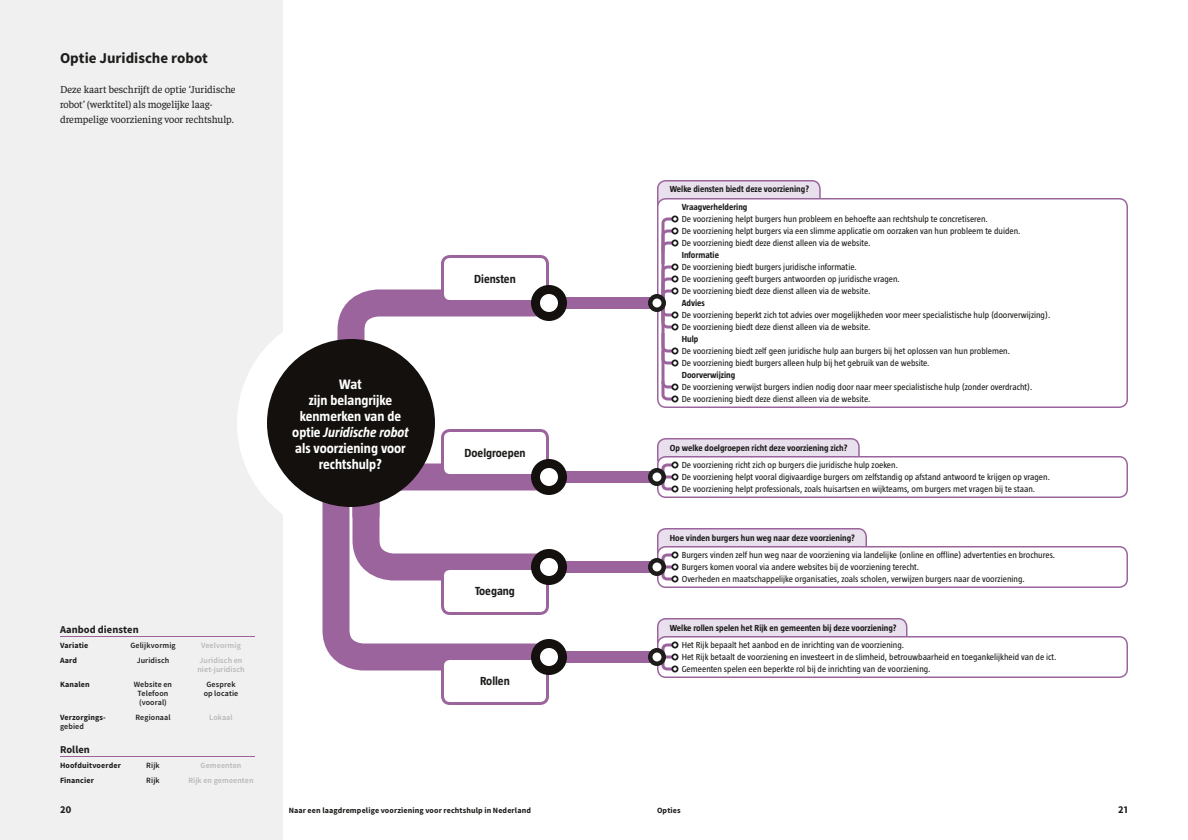
<style>
.page{position:relative;width:1188px;height:840px;background:#fff}
.page>*{position:absolute;margin:0;border:0;box-sizing:border-box;transform-origin:0 0}
.kopH2_15_15{font:700 15px "Source Sans Pro";color:#1d1d1b}
.t1{font:700 14px/16px "Taz";color:#fff;text-align:center}
.t2{font:700 12px "Taz";color:#1d1d1b}
.body_eerste_alinea{font:10.5px/15px "Faustina";letter-spacing:-.005em;color:#1d1d1b}
.tabelKop{font:700 10.5px "Source Sans Pro";letter-spacing:.005em;color:#1d1d1b}
.t3{font:9px/12px "Taz";color:#1d1d1b}
.t4{font:700 9px/17.6px "Taz";color:#1d1d1b}
.tabel{font:700 8px "Source Sans Pro";letter-spacing:.015em;color:#1d1d1b}
.tabel-2{font:600 8px "Source Sans Pro";letter-spacing:.015em;color:#1d1d1b}
.tabel-3{font:600 8px/9px "Source Sans Pro";letter-spacing:.01em;color:#b8b6b6}
.s1{font-style:italic}
.s2{font-weight:700}
.s3{font-weight:400}
</style>
<div class="page">
<div style="left:0;top:0;width:283px;height:840px;background:#f1f0f1"></div>
<div style="left:237px;top:309px;width:228px;height:228px;background:#fff;border-radius:50%"></div>
<svg style="left:326px;top:285px;width:240px;height:129px"></svg>
<svg style="left:309px;top:496px;width:257px;height:179px"></svg>
<div style="left:549px;top:651px;width:108px;height:12px;background:#9b649d"></div>
<div style="left:549px;top:561px;width:108px;height:12px;background:#9b649d"></div>
<div style="left:549px;top:471px;width:108px;height:12px;background:#9b649d"></div>
<div style="left:549px;top:297px;width:108px;height:12px;background:#9b649d"></div>
<svg style="left:339px;top:432px;width:228px;height:162px"></svg>
<div style="left:658px;top:529px;width:208px;height:33px;background:#e9e0ed;border-radius:8px"></div>
<div style="left:657px;top:528px;width:210px;height:34px;border:2px solid #9b649d;border-radius:8px"></div>
<div style="left:658px;top:619px;width:249px;height:33px;background:#e9e0ed;border-radius:8px"></div>
<div style="left:657px;top:618px;width:251px;height:34px;border:2px solid #9b649d;border-radius:8px"></div>
<div style="left:443px;top:658px;width:105px;height:46px;background:#fff;border-radius:8px"></div>
<div style="left:441px;top:657px;width:108px;height:48px;border:3px solid #9b649d;border-radius:8px"></div>
<div style="left:443px;top:257px;width:105px;height:45px;background:#fff;border-radius:8px"></div>
<div style="left:441px;top:255px;width:108px;height:48px;border:3px solid #9b649d;border-radius:8px"></div>
<div style="left:658px;top:181px;width:162px;height:52px;background:#e9e0ed;border-radius:8px"></div>
<div style="left:657px;top:180px;width:164px;height:54px;border:2px solid #9b649d;border-radius:8px"></div>
<div style="left:658px;top:199px;width:469px;height:208px;background:#fff;border-radius:8px"></div>
<div style="left:657px;top:198px;width:471px;height:210px;border:2px solid #9b649d;border-radius:8px"></div>
<div style="left:658px;top:439px;width:201px;height:28px;background:#e9e0ed;border-radius:8px"></div>
<div style="left:657px;top:438px;width:203px;height:30px;border:2px solid #9b649d;border-radius:8px"></div>
<div style="left:658px;top:547px;width:469px;height:40px;background:#fff;border-radius:8px"></div>
<div style="left:657px;top:546px;width:471px;height:42px;border:2px solid #9b649d;border-radius:8px"></div>
<div style="left:443px;top:430px;width:105px;height:46px;background:#fff;border-radius:8px"></div>
<div style="left:441px;top:429px;width:108px;height:48px;border:3px solid #9b649d;border-radius:8px"></div>
<div style="left:443px;top:568px;width:105px;height:46px;background:#fff;border-radius:8px"></div>
<div style="left:441px;top:567px;width:108px;height:48px;border:3px solid #9b649d;border-radius:8px"></div>
<div style="left:658px;top:457px;width:469px;height:40px;background:#fff;border-radius:8px"></div>
<div style="left:657px;top:456px;width:471px;height:42px;border:2px solid #9b649d;border-radius:8px"></div>
<div style="left:658px;top:637px;width:469px;height:40px;background:#fff;border-radius:8px"></div>
<div style="left:657px;top:636px;width:471px;height:42px;border:2px solid #9b649d;border-radius:8px"></div>
<svg style="left:536px;top:644px;width:26px;height:26px"></svg>
<div style="left:531px;top:639px;width:36px;height:36px;border:9px solid #13100d;border-radius:50%"></div>
<svg style="left:536px;top:290px;width:26px;height:26px"></svg>
<div style="left:531px;top:285px;width:36px;height:36px;border:9px solid #13100d;border-radius:50%"></div>
<div style="left:650px;top:296px;width:14px;height:14px;background:#fff;border-radius:50%"></div>
<div style="left:648px;top:294px;width:18px;height:18px;border:4px solid #1d1d1b;border-radius:50%"></div>
<div style="left:650px;top:560px;width:14px;height:14px;background:#fff;border-radius:50%"></div>
<div style="left:648px;top:558px;width:18px;height:18px;border:4px solid #1d1d1b;border-radius:50%"></div>
<svg style="left:660px;top:552px;width:19px;height:30px"></svg>
<svg style="left:536px;top:464px;width:26px;height:26px"></svg>
<div style="left:531px;top:459px;width:36px;height:36px;border:9px solid #13100d;border-radius:50%"></div>
<svg style="left:536px;top:554px;width:26px;height:26px"></svg>
<div style="left:531px;top:549px;width:36px;height:36px;border:9px solid #13100d;border-radius:50%"></div>
<div style="left:650px;top:470px;width:14px;height:14px;background:#fff;border-radius:50%"></div>
<div style="left:648px;top:468px;width:18px;height:18px;border:4px solid #1d1d1b;border-radius:50%"></div>
<svg style="left:660px;top:462px;width:19px;height:30px"></svg>
<div style="left:650px;top:650px;width:14px;height:14px;background:#fff;border-radius:50%"></div>
<div style="left:648px;top:648px;width:18px;height:18px;border:4px solid #1d1d1b;border-radius:50%"></div>
<svg style="left:660px;top:642px;width:19px;height:30px"></svg>
<svg style="left:660px;top:216px;width:19px;height:186px"></svg>
<div style="left:267px;top:339px;width:168px;height:168px;background:#13100d;border-radius:50%"></div>
<hr style="left:60px;top:636px;width:195px;height:1px;background:#9b649d">
<hr style="left:60px;top:756px;width:195px;height:1px;background:#9b649d">
<p class="kopH2_15_15" style="left:60px;top:48px;width:150px">Optie Juridische robot</p>
<p class="body_eerste_alinea" style="left:60px;top:81px;width:177px">Deze kaart beschrijft de optie ‘Juridische robot’ (werktitel) als mogelijke laag&shy;drempelige voorziening voor rechtshulp.</p>
<p class="t1" style="left:292px;top:376px;width:118px">Wat<br>zijn belangrijke kenmerken van de optie <span class="s1">Juridische robot </span>als voorziening voor rechtshulp?</p>
<p class="tabelKop" style="left:60px;top:622px;width:80px">Aanbod diensten</p>
<p class="tabel" style="left:60px;top:640px;width:30px">Variatie</p>
<p class="tabel-2" style="left:130px;top:640px;width:47px">Gelijkvormig</p>
<p class="tabel-3" style="left:201px;top:641px;width:41px">Veelvormig</p>
<p class="tabel" style="left:60px;top:655px;width:18px">Aard</p>
<p class="tabel-2" style="left:137px;top:655px;width:34px">Juridisch</p>
<p class="tabel-3" style="left:197px;top:656px;width:49px">Juridisch en niet-juridisch</p>
<p class="tabel" style="left:60px;top:679px;width:31px">Kanalen</p>
<p class="tabel-2" style="left:134px;top:679px;width:40px">Website en</p>
<p class="tabel-2" style="left:206px;top:679px;width:31px">Gesprek</p>
<p class="tabel-2" style="left:138px;top:688px;width:32px">Telefoon</p>
<p class="tabel-2" style="left:204px;top:688px;width:36px">op locatie</p>
<p class="tabel-2" style="left:139px;top:697px;width:29px">(vooral)</p>
<p class="tabel" style="left:60px;top:712px;width:46px">Verzorgings-</p>
<p class="tabel-2" style="left:135px;top:712px;width:37px">Regionaal</p>
<p class="tabel-3" style="left:209px;top:713px;width:25px">Lokaal</p>
<p class="tabel-2" style="left:60px;top:721px;width:25px">gebied</p>
<p class="tabelKop" style="left:60px;top:742px;width:31px">Rollen</p>
<p class="tabel" style="left:60px;top:760px;width:62px">Hoofduitvoerder</p>
<p class="tabel-2" style="left:146px;top:760px;width:15px">Rijk</p>
<p class="tabel-3" style="left:201px;top:761px;width:42px">Gemeenten</p>
<p class="tabel" style="left:60px;top:775px;width:35px">Financier</p>
<p class="tabel-2" style="left:146px;top:775px;width:15px">Rijk</p>
<p class="tabel-3" style="left:188px;top:776px;width:67px">Rijk en gemeenten</p>
<p class="t2" style="left:474px;top:272px;width:43px">Diensten</p>
<p class="t2" style="left:464px;top:446px;width:63px">Doelgroepen</p>
<p class="t2" style="left:475px;top:584px;width:41px">Toegang</p>
<p class="t2" style="left:480px;top:674px;width:31px">Rollen</p>
<p class="t4" style="left:682px;top:180px;width:129px;text-indent:-12px">Welke diensten biedt deze voorziening?<br>Vraagverheldering</p>
<p class="t3" style="left:682px;top:213px;width:370px">De voorziening helpt burgers hun probleem en behoefte aan rechtshulp te concretiseren.<br>De voorziening helpt burgers via een slimme applicatie om oorzaken van hun probleem te duiden.<br>De voorziening biedt deze dienst alleen via de website.<br><span class="s2">Informatie<br></span>De voorziening biedt burgers juridische informatie.<br>De voorziening geeft burgers antwoorden op juridische vragen.<br>De voorziening biedt deze dienst alleen via de website.<br><span class="s2">Advies<br></span>De voorziening beperkt zich tot advies over mogelijkheden voor meer specialistische hulp (doorverwijzing).<br>De voorziening biedt deze dienst alleen via de website.<br><span class="s2">Hulp<br></span>De voorziening biedt zelf geen juridische hulp aan burgers bij het oplossen van hun problemen.<br>De voorziening biedt burgers alleen hulp bij het gebruik van de website.<br><span class="s2">Doorverwijzing<br></span>De voorziening verwijst burgers indien nodig door naar meer specialistische hulp (zonder overdracht).<br>De voorziening biedt deze dienst alleen via de website.</p>
<p class="t3" style="left:682px;top:439px;width:218px;line-height:17.3px;text-indent:-12px"><span class="s2">Op welke doelgroepen richt deze voorziening zich?<br></span>De voorziening richt zich op burgers die juridische hulp zoeken.</p>
<p class="t3" style="left:682px;top:471px;width:370px">De voorziening helpt vooral digivaardige burgers om zelfstandig op afstand antwoord te krijgen op vragen.<br>De voorziening helpt professionals, zoals huisartsen en wijkteams, om burgers met vragen bij te staan.</p>
<p class="t3" style="left:682px;top:529px;width:375px;line-height:17.3px;text-indent:-12px"><span class="s2">Hoe vinden burgers hun weg naar deze voorziening?<br></span>Burgers vinden zelf hun weg naar de voorziening via landelijke (online en offline) advertenties en brochures.</p>
<p class="t3" style="left:682px;top:561px;width:345px">Burgers komen vooral via andere websites bij de voorziening terecht.<br>Overheden en maatschappelijke organisaties, zoals scholen, verwijzen burgers naar de voorziening.</p>
<p class="t4" style="left:682px;top:619px;width:224px;line-height:17.3px;text-indent:-12px">Welke rollen spelen het Rijk en gemeenten bij deze voorziening?<br><span class="s3">Het Rijk bepaalt het aanbod en de inrichting van de voorziening.</span></p>
<p class="t3" style="left:682px;top:651px;width:376px">Het Rijk betaalt de voorziening en investeert in de slimheid, betrouwbaarheid en toegankelijkheid van de ict.<br>Gemeenten spelen een beperkte rol bij de inrichting van de voorziening.</p>
<p class="tabelKop" style="left:60px;top:802px;width:13px">20</p>
<p class="tabel" style="left:289px;top:805px;width:244px">Naar een laagdrempelige voorziening voor rechtshulp in Nederland</p>
<p class="tabel" style="left:657px;top:805px;width:25px">Opties</p>
<p class="tabelKop" style="left:1118px;top:802px;width:11px">21</p>
</div>
